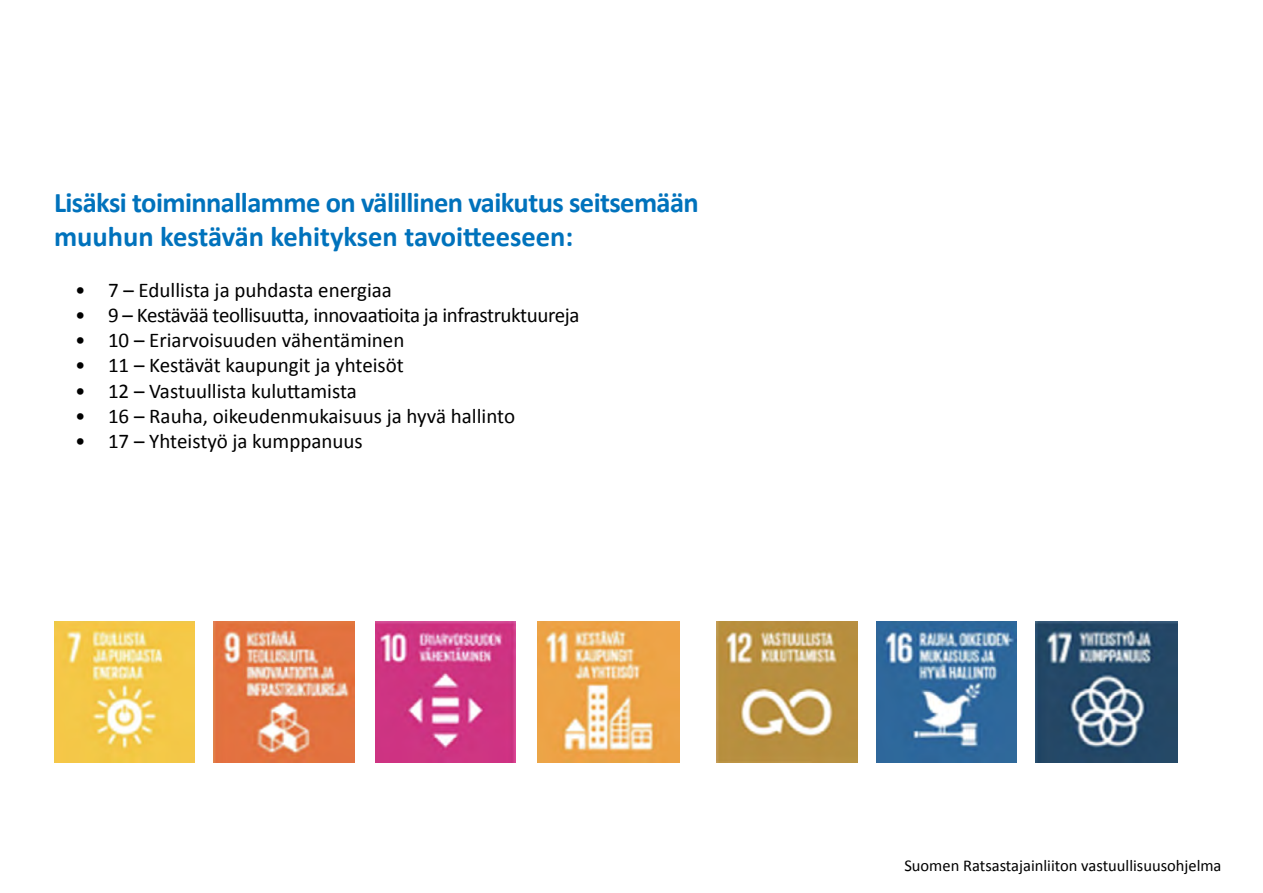
<style>
.page{position:relative;width:1263px;height:893px;background:#fff}
.page>*{position:absolute;margin:0;border:0;box-sizing:border-box;transform-origin:0 0}
.t1{font:700 28.5px/34.2px "Calibri";letter-spacing:-.02em;color:#0072bc}
.t2{font:21px "Calibri";color:#000}
.t3{font:21px "Calibri";letter-spacing:-.02em;color:#000}
.t4{font:16.5px "Calibri";color:#000}
</style>
<div class="page">
<img style="left:54px;top:622px;width:141px;height:140px">
<img style="left:214px;top:622px;width:140px;height:140px">
<img style="left:375px;top:622px;width:141px;height:140px">
<img style="left:537px;top:622px;width:142px;height:140px">
<img style="left:716px;top:622px;width:141px;height:140px">
<img style="left:876px;top:622px;width:141px;height:140px">
<img style="left:1036px;top:622px;width:142px;height:140px">
<h1 class="t1" style="left:54px;top:185px;width:646px">Lisäksi toiminnallamme on välillinen vaikutus seitsemään muuhun kestävän kehityksen tavoitteeseen:</h1>
<p class="t2" style="left:75px;top:276px;width:318px">• 7 – Edullista ja puhdasta energiaa</p>
<p class="t3" style="left:75px;top:302px;width:506px">• 9 – Kestävää teollisuutta, innovaatioita ja infrastruktuureja</p>
<p class="t2" style="left:75px;top:327px;width:331px">• 10 – Eriarvoisuuden vähentäminen</p>
<p class="t2" style="left:75px;top:352px;width:330px">• 11 – Kestävät kaupungit ja yhteisöt</p>
<p class="t2" style="left:75px;top:377px;width:283px">• 12 – Vastuullista kuluttamista</p>
<p class="t2" style="left:75px;top:402px;width:441px">• 16 – Rauha, oikeudenmukaisuus ja hyvä hallinto</p>
<p class="t2" style="left:75px;top:428px;width:289px">• 17 – Yhteistyö ja kumppanuus</p>
<p class="t4" style="left:904px;top:855px;width:319px">Suomen Ratsastajainliiton vastuullisuusohjelma</p>
</div>
